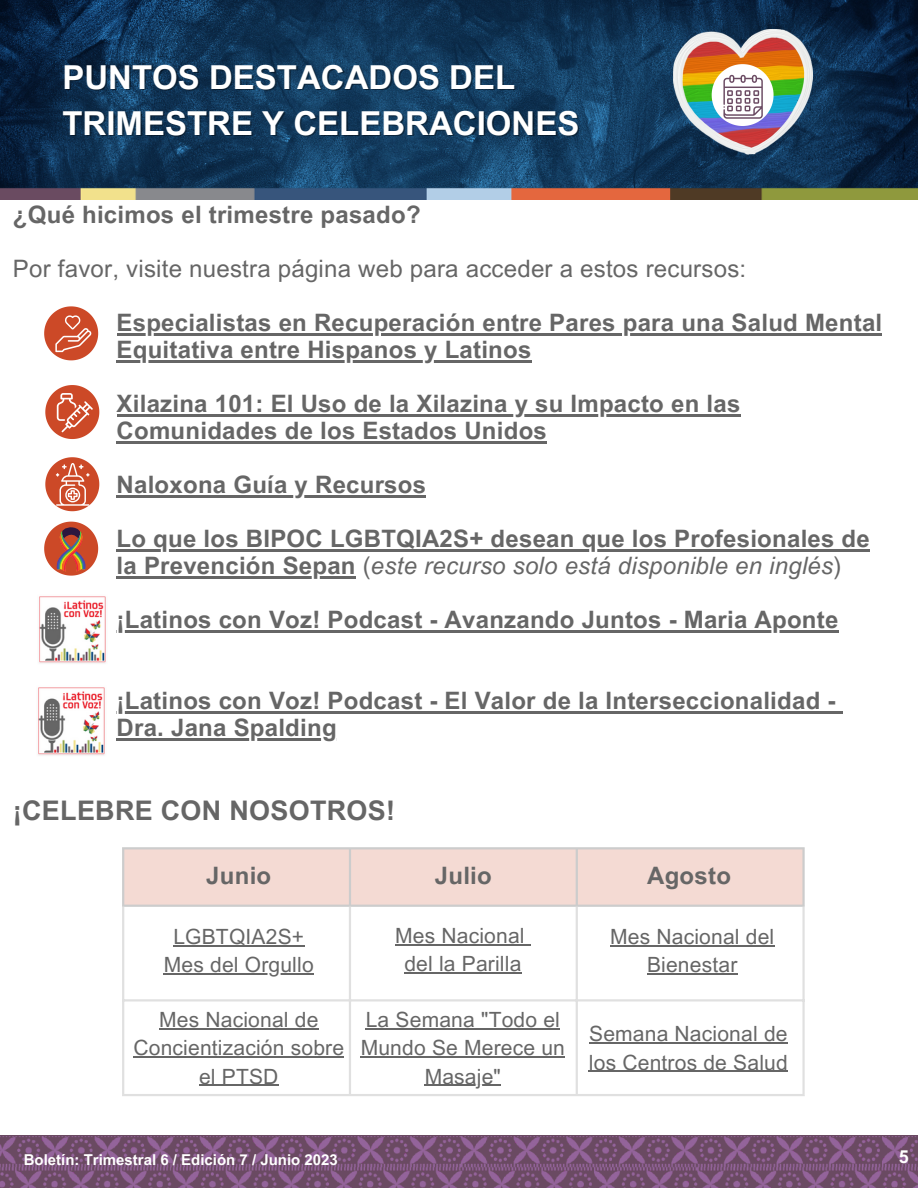
<style>
.page{position:relative;width:918px;height:1188px;background:#fff}
.page>*{position:absolute;margin:0;border:0;box-sizing:border-box;transform-origin:0 0}
.t1{font:700 33px/46.2px "Arial MT Pro";color:#fff}
.t2{font:700 27px "Arial MT Pro";letter-spacing:.01em;color:#666}
.t3{font:700 24px "Arial MT Pro";letter-spacing:.01em;color:#666}
.t4{font:24px "Arial MT Pro";letter-spacing:.01em;color:#666}
.t5{font:italic 24px "Arial MT Pro";letter-spacing:.01em;color:#666}
.t6{font:21px/28.2px "Arial MT Pro";letter-spacing:.01em;color:#666;text-align:center}
.t7{font:700 18px "Arial MT Pro";color:#fff}
.t8{font:700 15px "Arial MT Pro";color:#fff}
.s1{font-weight:700;font-style:normal}
.s2{font-style:normal}
</style>
<div class="page">
<img style="left:0;top:0;width:918px;height:188px">
<img style="left:0;top:188px;width:918px;height:11px">
<hr style="left:117px;top:333px;width:765px;height:3px;background:#666">
<hr style="left:117px;top:360px;width:415px;height:3px;background:#666">
<hr style="left:117px;top:414px;width:624px;height:3px;background:#666">
<hr style="left:117px;top:441px;width:430px;height:3px;background:#666">
<hr style="left:117px;top:495px;width:309px;height:3px;background:#666">
<hr style="left:117px;top:549px;width:753px;height:3px;background:#666">
<hr style="left:117px;top:576px;width:239px;height:3px;background:#666">
<hr style="left:117px;top:630px;width:722px;height:3px;background:#666">
<hr style="left:117px;top:711px;width:719px;height:3px;background:#666">
<svg style="left:836px;top:711px;width:7px;height:3px"></svg>
<hr style="left:117px;top:738px;width:220px;height:3px;background:#666">
<div style="left:124px;top:849px;width:678px;height:56px;background:#f4dad3"></div>
<hr style="left:122px;top:849px;width:2px;height:56px;background:#000">
<hr style="left:349px;top:849px;width:2px;height:56px;background:#000">
<hr style="left:576px;top:849px;width:2px;height:56px;background:#000">
<hr style="left:802px;top:849px;width:3px;height:56px;background:#000">
<hr style="left:122px;top:847px;width:683px;height:2px;background:#000">
<hr style="left:122px;top:905px;width:683px;height:2px;background:#000">
<hr style="left:122px;top:907px;width:2px;height:187px;background:#666">
<hr style="left:349px;top:907px;width:2px;height:187px;background:#666">
<hr style="left:576px;top:907px;width:2px;height:187px;background:#666">
<hr style="left:802px;top:907px;width:3px;height:187px;background:#666">
<hr style="left:122px;top:999px;width:683px;height:3px;background:#666">
<hr style="left:122px;top:1094px;width:683px;height:2px;background:#666">
<img style="left:39px;top:596px;width:67px;height:67px">
<img style="left:38px;top:687px;width:67px;height:68px">
<img style="left:674px;top:29px;width:138px;height:125px">
<svg style="left:694px;top:53px;width:94px;height:93px"></svg>
<svg style="left:0;top:1135px;width:918px;height:2px;background:#714e6c"></svg>
<img style="left:0;top:1137px;width:918px;height:51px">
<svg style="left:45px;top:385px;width:54px;height:54px"></svg>
<svg style="left:44px;top:522px;width:54px;height:54px"></svg>
<svg style="left:45px;top:457px;width:54px;height:54px"></svg>
<svg style="left:44px;top:306px;width:54px;height:54px"></svg>
<hr style="left:173px;top:945px;width:131px;height:1px;background:#666">
<hr style="left:164px;top:973px;width:150px;height:2px;background:#666">
<hr style="left:159px;top:1028px;width:160px;height:2px;background:#666">
<hr style="left:133px;top:1057px;width:211px;height:1px;background:#666">
<hr style="left:199px;top:1085px;width:80px;height:1px;background:#666">
<hr style="left:366px;top:1028px;width:194px;height:2px;background:#666">
<hr style="left:361px;top:1057px;width:204px;height:1px;background:#666">
<hr style="left:425px;top:1085px;width:76px;height:1px;background:#666">
<hr style="left:395px;top:944px;width:130px;height:1px;background:#666">
<hr style="left:404px;top:972px;width:118px;height:1px;background:#666">
<hr style="left:589px;top:1043px;width:199px;height:1px;background:#666">
<hr style="left:589px;top:1071px;width:199px;height:1px;background:#666">
<hr style="left:610px;top:945px;width:164px;height:1px;background:#666">
<hr style="left:647px;top:973px;width:91px;height:2px;background:#666">
<p class="t1" style="left:62px;top:58px;width:518px">PUNTOS DESTACADOS DEL<br>TRIMESTRE Y CELEBRACIONES</p>
<p class="t3" style="left:13px;top:206px;width:409px">¿Qué hicimos el trimestre pasado?</p>
<p class="t4" style="left:13px;top:260px;width:735px">Por favor, visite nuestra página web para acceder a estos recursos:</p>
<p class="t3" style="left:117px;top:314px;width:767px">Especialistas en Recuperación entre Pares para una Salud Mental</p>
<p class="t3" style="left:117px;top:341px;width:416px">Equitativa entre Hispanos y Latinos</p>
<p class="t3" style="left:117px;top:395px;width:625px">Xilazina 101: El Uso de la Xilazina y su Impacto en las</p>
<p class="t3" style="left:117px;top:422px;width:432px">Comunidades de los Estados Unidos</p>
<p class="t3" style="left:117px;top:476px;width:311px">Naloxona Guía y Recursos</p>
<p class="t3" style="left:117px;top:530px;width:755px">Lo que los BIPOC LGBTQIA2S+ desean que los Profesionales de</p>
<p class="t5" style="left:117px;top:557px;width:726px"><span class="s1">la Prevención Sepan</span> <span class="s2">(</span>este recurso solo está disponible en inglés<span class="s2">)</span></p>
<p class="t3" style="left:117px;top:611px;width:723px">¡Latinos con Voz! Podcast - Avanzando Juntos - Maria Aponte</p>
<p class="t3" style="left:117px;top:692px;width:720px">¡Latinos con Voz! Podcast - El Valor de la Interseccionalidad -</p>
<p class="t3" style="left:117px;top:719px;width:222px">Dra. Jana Spalding</p>
<p class="t2" style="left:13px;top:801px;width:384px">¡CELEBRE CON NOSOTROS!</p>
<p class="t3" style="left:206px;top:866px;width:66px">Junio</p>
<p class="t3" style="left:435px;top:866px;width:58px">Julio</p>
<p class="t3" style="left:647px;top:866px;width:85px">Agosto</p>
<p class="t6" style="left:173px;top:925px;width:132px">LGBTQIA2S+</p>
<p class="t6" style="left:164px;top:953px;width:151px">Mes del Orgullo</p>
<p class="t6" style="left:133px;top:1008px;width:212px">Mes Nacional de<br>Concientización sobre el PTSD</p>
<p class="t6" style="left:361px;top:1008px;width:206px">La Semana "Todo el<br>Mundo Se Merece un<br>Masaje"</p>
<p class="t6" style="left:395px;top:924px;width:131px">Mes Nacional</p>
<p class="t6" style="left:404px;top:952px;width:119px">del la Parilla</p>
<p class="t6" style="left:610px;top:925px;width:166px">Mes Nacional del<br>Bienestar</p>
<p class="t6" style="left:589px;top:1023px;width:200px;text-align:left">Semana Nacional de los Centros de Salud</p>
<p class="t8" style="left:24px;top:1154px;width:316px">Boletín: Trimestral 6 / Edición 7 / Junio 2023</p>
<p class="t7" style="left:899px;top:1150px;width:12px">5</p>
</div>
